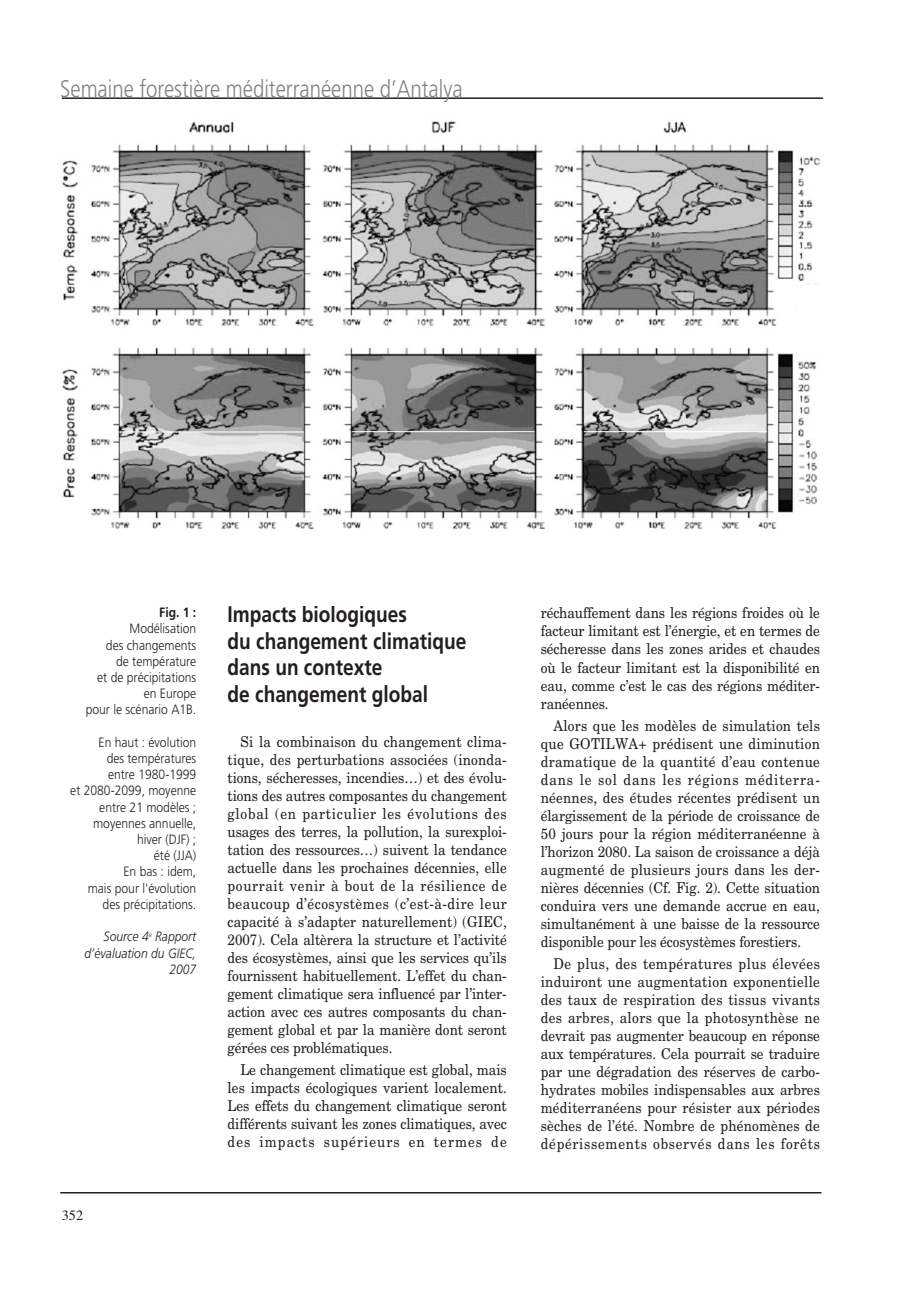
<style>
.page{position:relative;width:920px;height:1290px;background:#fff}
.page>*{position:absolute;margin:0;border:0;box-sizing:border-box;transform-origin:0 0}
.t1{font:300 24px "Frutiger";color:#808285;scale:.85 1}
.t2{font:700 22.5px/26.4px "Frutiger";color:#231f20;scale:.85 1}
.t3{font:15px/18px "New Century Schlbk";letter-spacing:-.005em;color:#231f20;text-align:justify;scale:.9 1}
.t4{font:14.25px "Times";color:#231f20}
.t5{font:300 13.5px/16.2px "Frutiger";color:#231f20;text-align:right;scale:.9 1}
.t6{font:italic 300 13.5px/16.2px "Frutiger";color:#231f20;text-align:right;scale:.9 1}
.t7{font:700 13.5px "Frutiger";color:#231f20;scale:.9 1}
</style>
<div class="page">
<hr style="left:60px;top:1192px;width:761px;height:1px;background:#231f20">
<hr style="left:62px;top:97px;width:761px;height:2px;background:#231f20">
<img style="left:62px;top:121px;width:758px;height:409px">
<h1 class="t1" style="left:60px;top:75px;width:475px">Semaine forestière méditerranéenne d’Antalya</h1>
<p class="t7" style="left:159px;top:605px;width:43px">Fig. 1 :</p>
<p class="t5" style="left:86px;top:621px;width:124px">Modélisation<br>des changements<br>de température<br>et de précipitations en Europe<br>pour le scénario A1B.</p>
<p class="t5" style="left:70px;top:734px;width:142px">En haut : évolution<br>des températures<br>entre 1980-1999<br>et 2080-2099, moyenne entre 21 modèles ; moyennes annuelle, hiver (DJF) ;<br>été (JJA)<br>En bas : idem,<br>mais pour l'évolution des précipitations.</p>
<p class="t6" style="left:84px;top:928px;width:126px">Source 4<sup>e</sup> Rapport d’évaluation du GIEC,<br>2007</p>
<p class="t4" style="left:62px;top:1202px;width:23px">352</p>
<h2 class="t2" style="left:228px;top:601px;width:282px">Impacts biologiques<br>du changement climatique dans un contexte<br>de changement global</h2>
<p class="t3" style="left:228px;top:732px;width:312px;text-indent:13px">Si la combinaison du changement clima&shy;tique, des perturbations associées (inonda&shy;tions, sécheresses, incendies…) et des évolu&shy;tions des autres composantes du changement global (en particulier les évolutions des usages des terres, la pollution, la surexploi&shy;tation des ressources…) suivent la tendance actuelle dans les prochaines décennies, elle pourrait venir à bout de la résilience de beaucoup d’écosystèmes (c’est-à-dire leur capacité à s’adapter naturellement) (GIEC, 2007). Cela altèrera la structure et l’activité des écosystèmes, ainsi que les services qu’ils fournissent habituellement. L’effet du chan&shy;gement climatique sera influencé par l’inter&shy;action avec ces autres composants du chan&shy;gement global et par la manière dont seront gérées ces problématiques.</p>
<p class="t3" style="left:228px;top:1061px;width:312px;text-indent:13px">Le changement climatique est global, mais les impacts écologiques varient localement.<br>Les effets du changement climatique seront différents suivant les zones climatiques, avec des impacts supérieurs en termes de</p>
<p class="t3" style="left:541px;top:604px;width:312px">réchauffement dans les régions froides où le facteur limitant est l’énergie, et en termes de sécheresse dans les zones arides et chaudes où le facteur limitant est la disponibilité en eau, comme c’est le cas des régions méditer&shy;ranéennes.</p>
<p class="t3" style="left:541px;top:716px;width:312px;text-indent:13px">Alors que les modèles de simulation tels que GOTILWA+ prédisent une diminution dramatique de la quantité d’eau contenue dans le sol dans les régions méditerra&shy;néennes, des études récentes prédisent un élargissement de la période de croissance de 50 jours pour la région méditerranéenne à l’horizon 2080. La saison de croissance a déjà augmenté de plusieurs jours dans les der&shy;nières décennies (Cf. Fig. 2). Cette situation conduira vers une demande accrue en eau, simultanément à une baisse de la ressource disponible pour les écosystèmes forestiers.</p>
<p class="t3" style="left:541px;top:954px;width:312px;text-indent:13px">De plus, des températures plus élevées induiront une augmentation exponentielle des taux de respiration des tissus vivants des arbres, alors que la photosynthèse ne devrait pas augmenter beaucoup en réponse aux températures. Cela pourrait se traduire par une dégradation des réserves de carbo&shy;hydrates mobiles indispensables aux arbres méditerranéens pour résister aux périodes sèches de l’été. Nombre de phénomènes de dépérissements observés dans les forêts</p>
</div>
